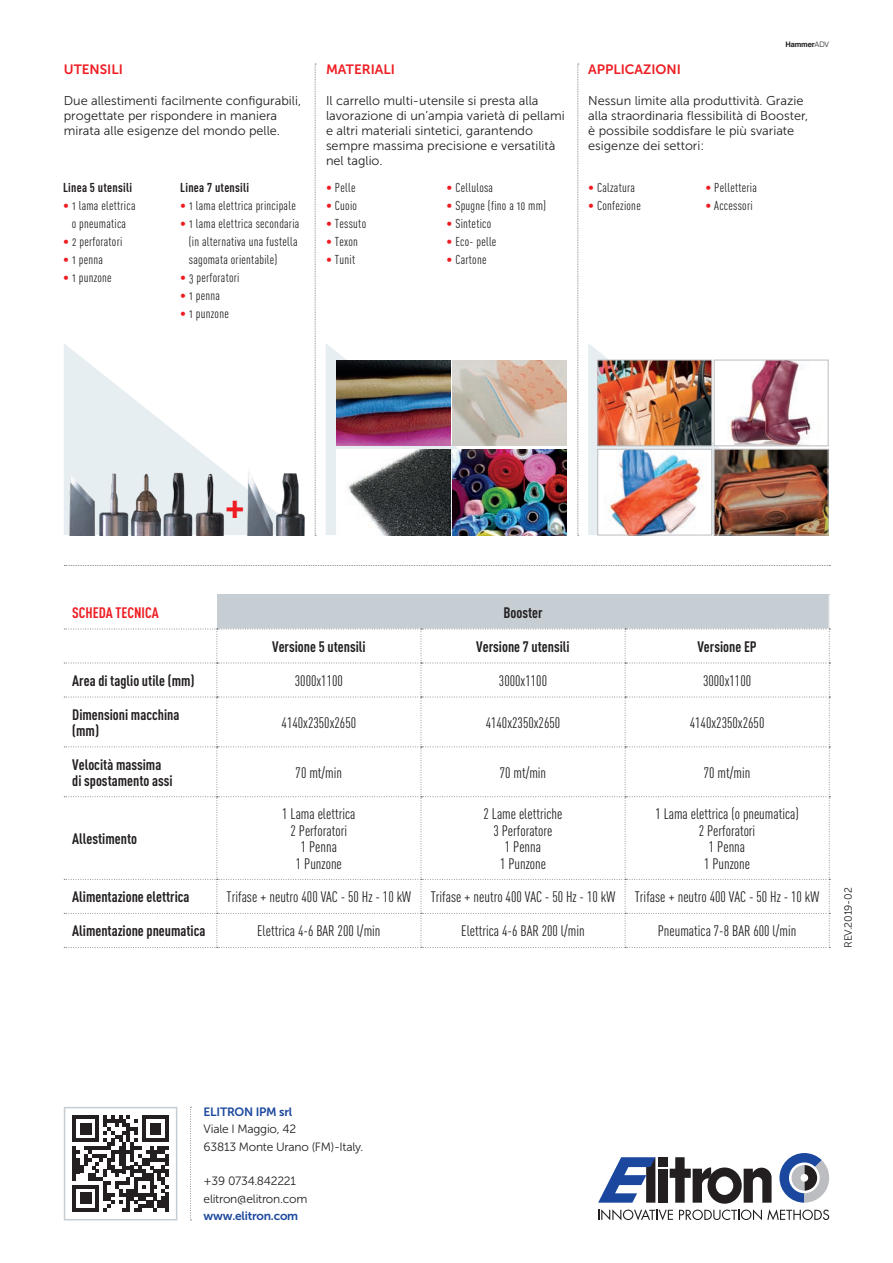
<style>
.page{position:relative;width:893px;height:1263px;background:#fff}
.page>*{position:absolute;margin:0;border:0;box-sizing:border-box;transform-origin:0 0}
.t1{font:30px "Museo Sans 900";color:#ee1d23}
.t2{font:15px/16.5px "DIN Cond";color:#231f20;text-align:center}
.t3{font:700 15px/16.5px "DIN Cond";color:#231f20}
.t4{font:700 15px "DIN Cond";color:#ee1d23}
.t5{font:13.5px "Museo Sans 700";color:#ee1d23}
.t6{font:12.75px/15px "Museo Sans 300";color:#231f20}
.t7{font:12.75px/18px "DIN Cond Regular Alternate";letter-spacing:.02em;color:#231f20;text-align:center}
.t8{font:700 12.75px "DIN Cond";letter-spacing:.02em;color:#231f20}
.t9{font:12px/17.4px "Museo Sans 300";letter-spacing:-.02em;color:#231f20}
.t10{font:12px "Museo Sans 700";letter-spacing:-.02em;color:#1b489e}
.t11{font:10.5px "Museo Sans 300";letter-spacing:-.02em;color:#231f20}
.t12{font:700 7.5px "Helvetica";letter-spacing:-.02em;color:#231f20}
.s1{font-weight:300}
.s2{color:#ee1d23}
</style>
<div class="page">
<svg style="left:588px;top:343px;width:241px;height:192px"></svg>
<svg style="left:326px;top:344px;width:132px;height:191px;fill:#e7eef1"></svg>
<svg style="left:64px;top:344px;width:181px;height:191px"></svg>
<svg style="left:315px;top:64px;width:1px;height:472px"></svg>
<svg style="left:64px;top:565px;width:766px;height:1px"></svg>
<svg style="left:578px;top:64px;width:1px;height:472px"></svg>
<svg style="left:598px;top:1153px;width:231px;height:67px"></svg>
<svg style="left:190px;top:1107px;width:1px;height:113px"></svg>
<svg style="left:72px;top:1115px;width:97px;height:97px"></svg>
<div style="left:64px;top:1107px;width:113px;height:113px;border:2px solid #c6ced4"></div>
<img style="left:453px;top:449px;width:114px;height:86px">
<img style="left:716px;top:451px;width:110px;height:82px">
<div style="left:714px;top:449px;width:114px;height:86px;border:1px solid #bcbdc0"></div>
<img style="left:453px;top:360px;width:114px;height:86px">
<img style="left:717px;top:362px;width:109px;height:82px">
<div style="left:714px;top:360px;width:114px;height:86px;border:1px solid #bcbdc0"></div>
<img style="left:337px;top:360px;width:114px;height:86px">
<img style="left:599px;top:362px;width:111px;height:82px">
<div style="left:597px;top:360px;width:115px;height:86px;border:1px solid #bcbdc0"></div>
<img style="left:337px;top:449px;width:114px;height:86px">
<div style="left:598px;top:449px;width:114px;height:86px;background:#fff"></div>
<img style="left:604px;top:451px;width:100px;height:82px">
<div style="left:597px;top:449px;width:115px;height:86px;border:1px solid #bcbdc0"></div>
<div style="left:217px;top:595px;width:612px;height:34px;background:#c6ced4"></div>
<svg style="left:64px;top:629px;width:766px;height:319px"></svg>
<img style="left:64px;top:466px;width:163px;height:69px">
<img style="left:245px;top:472px;width:60px;height:63px">
<p class="t12" style="left:785px;top:39px;width:45px">Hammer<span class="s1">ADV</span></p>
<p class="t5" style="left:64px;top:62px;width:61px">UTENSILI</p>
<p class="t5" style="left:326px;top:62px;width:70px">MATERIALI</p>
<p class="t5" style="left:588px;top:62px;width:94px">APPLICAZIONI</p>
<p class="t6" style="left:64px;top:93px;width:239px">Due allestimenti facilmente configurabili, progettate per rispondere in maniera mirata alle esigenze del mondo pelle.</p>
<p class="t6" style="left:326px;top:93px;width:240px">Il carrello multi-utensile si presta alla lavorazione di un’ampia varietà di pellami e altri materiali sintetici, garantendo sempre massima precisione e versatilità nel taglio.</p>
<p class="t6" style="left:588px;top:93px;width:222px">Nessun limite alla produttività. Grazie alla straordinaria flessibilità di Booster, è possibile soddisfare le più svariate esigenze dei settori:</p>
<p class="t8" style="left:63px;top:179px;width:70px">Linea 5 utensili</p>
<p class="t7" style="left:63px;top:196px;width:74px"><span class="s2">•</span> 1 lama elettrica o pneumatica</p>
<p class="t7" style="left:63px;top:232px;width:61px"><span class="s2">•</span> 2 perforatori</p>
<p class="t7" style="left:63px;top:250px;width:41px"><span class="s2">•</span> 1 penna</p>
<p class="t7" style="left:63px;top:268px;width:50px"><span class="s2">•</span> 1 punzone</p>
<p class="t8" style="left:180px;top:179px;width:70px">Linea 7 utensili</p>
<p class="t7" style="left:180px;top:196px;width:117px"><span class="s2">•</span> 1 lama elettrica principale</p>
<p class="t7" style="left:189px;top:214px;width:112px;text-align:left;text-indent:-9px"><span class="s2">•</span> 1 lama elettrica secondaria (in alternativa una fustella sagomata orientabile)</p>
<p class="t7" style="left:180px;top:268px;width:61px"><span class="s2">•</span> 3 perforatori</p>
<p class="t7" style="left:180px;top:286px;width:41px"><span class="s2">•</span> 1 penna</p>
<p class="t7" style="left:180px;top:304px;width:50px"><span class="s2">•</span> 1 punzone</p>
<p class="t7" style="left:326px;top:178px;width:31px"><span class="s2">•</span> Pelle</p>
<p class="t7" style="left:326px;top:196px;width:33px"><span class="s2">•</span> Cuoio</p>
<p class="t7" style="left:326px;top:214px;width:42px"><span class="s2">•</span> Tessuto</p>
<p class="t7" style="left:326px;top:232px;width:34px"><span class="s2">•</span> Texon</p>
<p class="t7" style="left:326px;top:250px;width:31px"><span class="s2">•</span> Tunit</p>
<p class="t7" style="left:446px;top:178px;width:48px"><span class="s2">•</span> Cellulosa</p>
<p class="t7" style="left:446px;top:196px;width:101px"><span class="s2">•</span> Spugne (fino a 10 mm)</p>
<p class="t7" style="left:446px;top:214px;width:46px"><span class="s2">•</span> Sintetico</p>
<p class="t7" style="left:446px;top:232px;width:51px"><span class="s2">•</span> Eco- pelle</p>
<p class="t7" style="left:446px;top:250px;width:41px"><span class="s2">•</span> Cartone</p>
<p class="t7" style="left:588px;top:178px;width:48px"><span class="s2">•</span> Calzatura</p>
<p class="t7" style="left:588px;top:196px;width:54px"><span class="s2">•</span> Confezione</p>
<p class="t7" style="left:705px;top:178px;width:53px"><span class="s2">•</span> Pelletteria</p>
<p class="t7" style="left:705px;top:196px;width:49px"><span class="s2">•</span> Accessori</p>
<h1 class="t1" style="left:226px;top:491px;width:20px">+</h1>
<p class="t4" style="left:72px;top:603px;width:88px">SCHEDA TECNICA</p>
<p class="t3" style="left:503px;top:604px;width:41px">Booster</p>
<p class="t3" style="left:272px;top:638px;width:95px">Versione 5 utensili</p>
<p class="t3" style="left:476px;top:638px;width:95px">Versione 7 utensili</p>
<p class="t3" style="left:697px;top:638px;width:61px">Versione EP</p>
<p class="t3" style="left:72px;top:672px;width:124px">Area di taglio utile (mm)</p>
<p class="t2" style="left:295px;top:672px;width:50px">3000x1100</p>
<p class="t2" style="left:499px;top:672px;width:50px">3000x1100</p>
<p class="t2" style="left:703px;top:672px;width:50px">3000x1100</p>
<p class="t3" style="left:72px;top:706px;width:109px">Dimensioni macchina (mm)</p>
<p class="t2" style="left:282px;top:714px;width:76px">4140x2350x2650</p>
<p class="t2" style="left:486px;top:714px;width:76px">4140x2350x2650</p>
<p class="t2" style="left:690px;top:714px;width:76px">4140x2350x2650</p>
<p class="t3" style="left:72px;top:755px;width:102px">Velocità massima di spostamento assi</p>
<p class="t2" style="left:296px;top:764px;width:48px">70 mt/min</p>
<p class="t2" style="left:500px;top:764px;width:48px">70 mt/min</p>
<p class="t2" style="left:704px;top:764px;width:48px">70 mt/min</p>
<p class="t3" style="left:72px;top:830px;width:66px">Allestimento</p>
<p class="t2" style="left:282px;top:805px;width:75px">1 Lama elettrica<br>2 Perforatori<br>1 Penna<br>1 Punzone</p>
<p class="t2" style="left:484px;top:805px;width:80px">2 Lame elettriche<br>3 Perforatore<br>1 Penna<br>1 Punzone</p>
<p class="t2" style="left:655px;top:805px;width:145px">1 Lama elettrica (o pneumatica)<br>2 Perforatori<br>1 Penna<br>1 Punzone</p>
<p class="t3" style="left:72px;top:888px;width:119px">Alimentazione elettrica</p>
<p class="t2" style="left:227px;top:889px;width:186px">Trifase + neutro 400 VAC - 50 Hz - 10 kW</p>
<p class="t2" style="left:431px;top:889px;width:186px">Trifase + neutro 400 VAC - 50 Hz - 10 kW</p>
<p class="t2" style="left:635px;top:889px;width:186px">Trifase + neutro 400 VAC - 50 Hz - 10 kW</p>
<p class="t3" style="left:72px;top:922px;width:135px">Alimentazione pneumatica</p>
<p class="t2" style="left:257px;top:923px;width:125px">Elettrica 4-6 BAR 200 l/min</p>
<p class="t2" style="left:461px;top:923px;width:125px">Elettrica 4-6 BAR 200 l/min</p>
<p class="t2" style="left:658px;top:923px;width:140px">Pneumatica 7-8 BAR 600 l/min</p>
<p class="t11" style="left:843px;top:948px;width:62px;rotate:-90deg">REV.2019-02</p>
<p class="t10" style="left:204px;top:1105px;width:90px">ELITRON IPM srl</p>
<p class="t9" style="left:204px;top:1120px;width:161px">Viale I Maggio, 42<br>63813 Monte Urano (FM)-Italy.</p>
<p class="t9" style="left:204px;top:1173px;width:105px">+39 0734.842221 elitron@elitron.com</p>
<p class="t10" style="left:204px;top:1209px;width:96px">www.elitron.com</p>
</div>
